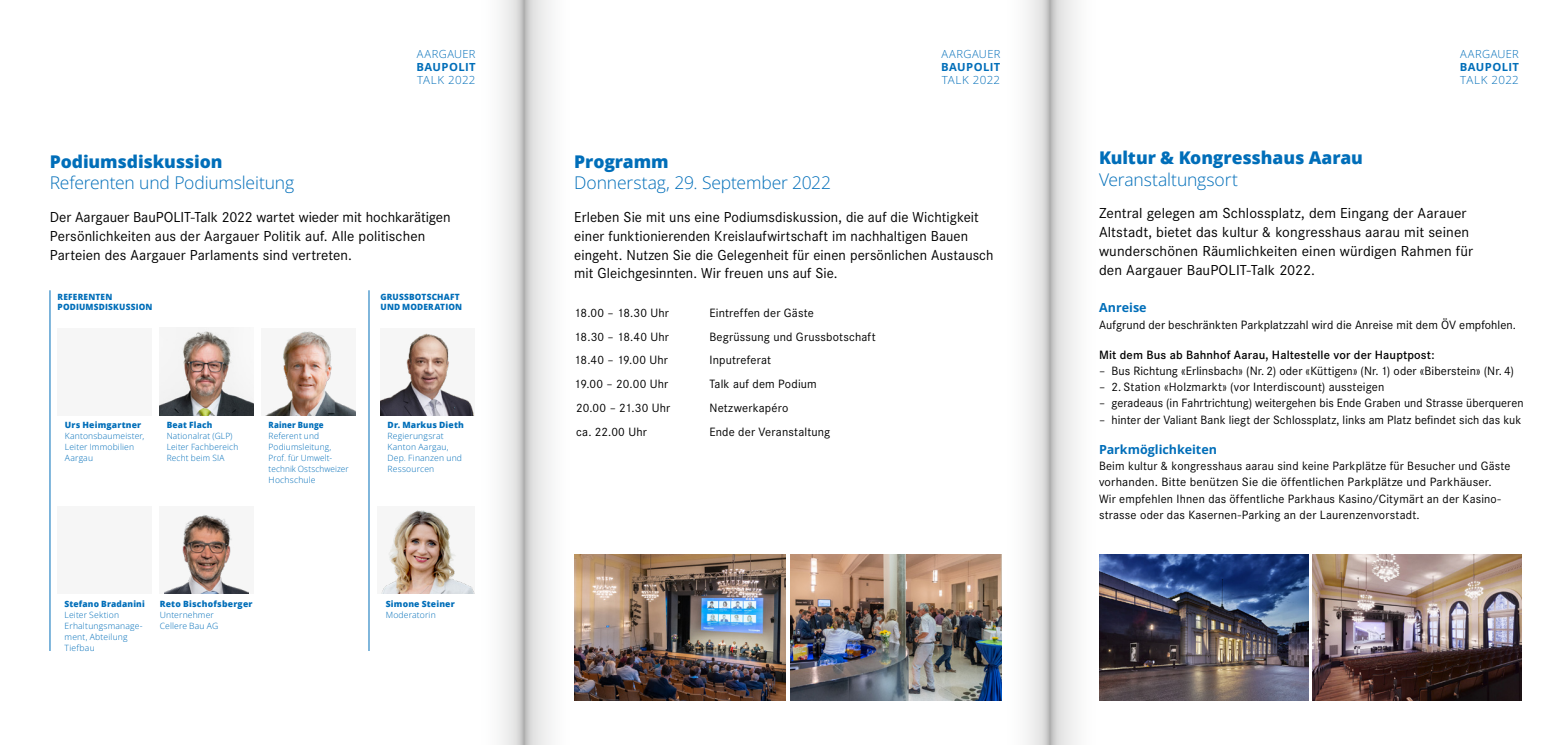
<style>
.page{position:relative;width:1567px;height:745px;background:#fff}
.page>*{position:absolute;margin:0;border:0;box-sizing:border-box;transform-origin:0 0}
.t1{font:300 17.5px "Open Sans";letter-spacing:-.01em;color:#006eb9}
.t2{font:800 17.5px "Open Sans";letter-spacing:-.005em;color:#006eb9}
.t3{font:800 17.5px "Open Sans";letter-spacing:-.005em;color:#006eb9}
.t4{font:15px/18.8px "Corporate S";letter-spacing:.005em;color:#000}
.t5{font:12.5px/16.2px "Corporate S";letter-spacing:.01em;color:#000}
.t6{font:600 12.5px "Corporate S";letter-spacing:.015em;color:#000}
.t7{font:700 12.5px "Open Sans";color:#006eb9}
.t8{font:300 11.12px "Open Sans";letter-spacing:.03em;color:#006eb9}
.t9{font:700 11.12px "Open Sans";letter-spacing:.035em;color:#006eb9}
.t10{font:300 11.12px "Open Sans";letter-spacing:.03em;color:#006eb9;scale:1.04 1}
.t11{font:300 8.62px/11px "Open Sans";letter-spacing:.02em;color:#006eb9}
.t12{font:800 8.62px "Open Sans";letter-spacing:.02em;color:#006eb9}
.t13{font:800 8.62px/10.2px "Open Sans";letter-spacing:.02em;color:#006eb9}
.t14{font:800 8.62px "Open Sans";letter-spacing:.02em;color:#006eb9;scale:.91 1}
</style>
<div class="page">
<img style="left:1312px;top:554px;width:209px;height:146px">
<img style="left:1099px;top:554px;width:208px;height:146px">
<img style="left:574px;top:554px;width:212px;height:145px">
<div style="left:58px;top:506px;width:94px;height:87px;background:#f6f6f6"></div>
<div style="left:160px;top:506px;width:94px;height:87px;background:#f6f6f6"></div>
<img style="left:165px;top:515px;width:84px;height:78px">
<img style="left:160px;top:328px;width:94px;height:87px">
<img style="left:266px;top:331px;width:89px;height:84px">
<img style="left:381px;top:510px;width:93px;height:83px">
<img style="left:790px;top:554px;width:211px;height:145px">
<img style="left:380px;top:333px;width:94px;height:82px">
<div style="left:58px;top:328px;width:94px;height:87px;background:#f6f6f6"></div>
<hr style="left:369px;top:290px;width:1px;height:360px;background:#006eb9">
<hr style="left:50px;top:290px;width:1px;height:360px;background:#006eb9">
<svg style="left:501px;top:0;width:50px;height:744px"></svg>
<svg style="left:515px;top:0;width:17px;height:744px;background:#ccc"></svg>
<svg style="left:1027px;top:0;width:50px;height:744px"></svg>
<svg style="left:1040px;top:0;width:18px;height:744px;background:#cecece"></svg>
<p class="t8" style="left:417px;top:46px;width:60px">AARGAUER</p>
<p class="t9" style="left:416px;top:59px;width:61px">BAUPOLIT</p>
<p class="t10" style="left:417px;top:72px;width:58px">TALK 2022</p>
<h1 class="t3" style="left:50px;top:149px;width:174px">Podiumsdiskussion</h1>
<h1 class="t1" style="left:50px;top:171px;width:246px">Referenten und Podiumsleitung</h1>
<p class="t4" style="left:50px;top:208px;width:402px">Der Aargauer BauPOLIT-Talk 2022 wartet wieder mit hochkarätigen<br>Persönlichkeiten aus der Aargauer Politik auf. Alle politischen<br>Parteien des Aargauer Parlaments sind vertreten.</p>
<p class="t13" style="left:380px;top:291px;width:83px">GRUSSBOTSCHAFT<br>UND MODERATION</p>
<p class="t13" style="left:58px;top:291px;width:96px">REFERENTEN<br>PODIUMSDISKUSSION</p>
<p class="t12" style="left:65px;top:418px;width:78px">Urs Heimgartner</p>
<p class="t11" style="left:65px;top:430px;width:81px">Kantonsbaumeister,<br>Leiter Immobilien<br>Aargau</p>
<p class="t12" style="left:167px;top:418px;width:47px">Beat Flach</p>
<p class="t11" style="left:167px;top:430px;width:73px">Nationalrat (GLP)<br>Leiter Fachbereich<br>Recht beim SIA</p>
<p class="t14" style="left:268px;top:418px;width:62px">Rainer Bunge</p>
<p class="t11" style="left:268px;top:430px;width:82px">Referent und<br>Podiumsleitung,<br>Prof. für Umwelt&shy;technik Ostschweizer<br>Hochschule</p>
<p class="t12" style="left:387px;top:418px;width:78px">Dr. Markus Dieth</p>
<p class="t11" style="left:387px;top:430px;width:76px">Regierungsrat<br>Kanton Aargau,<br>Dep. Finanzen und<br>Ressourcen</p>
<p class="t12" style="left:65px;top:596px;width:82px">Stefano Bradanini</p>
<p class="t11" style="left:65px;top:608px;width:80px">Leiter Sektion<br>Erhaltungsmanage&shy;ment, Abteilung<br>Tiefbau</p>
<p class="t12" style="left:160px;top:596px;width:94px">Reto Bischofsberger</p>
<p class="t11" style="left:160px;top:608px;width:60px">Unternehmer<br>Cellere Bau AG</p>
<p class="t12" style="left:386px;top:596px;width:70px">Simone Steiner</p>
<p class="t11" style="left:386px;top:608px;width:51px">Moderatorin</p>
<p class="t8" style="left:941px;top:46px;width:60px">AARGAUER</p>
<p class="t9" style="left:941px;top:59px;width:61px">BAUPOLIT</p>
<p class="t10" style="left:941px;top:72px;width:58px">TALK 2022</p>
<h1 class="t2" style="left:574px;top:148px;width:96px">Programm</h1>
<h1 class="t1" style="left:574px;top:171px;width:258px">Donnerstag, 29. September 2022</h1>
<p class="t4" style="left:574px;top:208px;width:421px">Erleben Sie mit uns eine Podiumsdiskussion, die auf die Wichtigkeit einer funktionierenden Kreislaufwirtschaft im nachhaltigen Bauen eingeht. Nutzen Sie die Gelegenheit für einen persönlichen Austausch mit Gleichgesinnten. Wir freuen uns auf Sie.</p>
<p class="t5" style="left:574px;top:304px;width:96px">18.00 – 18.30 Uhr</p>
<p class="t5" style="left:709px;top:304px;width:106px">Eintreffen der Gäste</p>
<p class="t5" style="left:574px;top:328px;width:96px">18.30 – 18.40 Uhr</p>
<p class="t5" style="left:709px;top:328px;width:168px">Begrüssung und Grussbotschaft</p>
<p class="t5" style="left:574px;top:352px;width:95px">18.40 – 19.00 Uhr</p>
<p class="t5" style="left:709px;top:352px;width:63px">Inputreferat</p>
<p class="t5" style="left:574px;top:376px;width:95px">19.00 – 20.00 Uhr</p>
<p class="t5" style="left:709px;top:376px;width:109px">Talk auf dem Podium</p>
<p class="t5" style="left:576px;top:399px;width:96px">20.00 – 21.30 Uhr</p>
<p class="t5" style="left:709px;top:399px;width:80px">Netzwerkapéro</p>
<p class="t5" style="left:576px;top:423px;width:72px">ca. 22.00 Uhr</p>
<p class="t5" style="left:709px;top:423px;width:122px">Ende der Veranstaltung</p>
<p class="t8" style="left:1459px;top:46px;width:60px">AARGAUER</p>
<p class="t9" style="left:1459px;top:59px;width:61px">BAUPOLIT</p>
<p class="t10" style="left:1460px;top:72px;width:58px">TALK 2022</p>
<h1 class="t2" style="left:1098px;top:144px;width:265px">Kultur &amp; Kongresshaus Aarau</h1>
<h1 class="t1" style="left:1098px;top:167px;width:140px">Veranstaltungsort</h1>
<p class="t4" style="left:1098px;top:204px;width:375px">Zentral gelegen am Schlossplatz, dem Eingang der Aarauer Altstadt, bietet das kultur &amp; kongresshaus aarau mit seinen wunderschönen Räumlichkeiten einen würdigen Rahmen für den Aargauer BauPOLIT-Talk 2022.</p>
<p class="t7" style="left:1098px;top:299px;width:49px">Anreise</p>
<p class="t5" style="left:1098px;top:316px;width:418px">Aufgrund der beschränkten Parkplatzzahl wird die Anreise mit dem ÖV empfohlen.</p>
<p class="t6" style="left:1098px;top:347px;width:337px">Mit dem Bus ab Bahnhof Aarau, Haltestelle vor der Hauptpost:</p>
<p class="t5" style="left:1098px;top:362px;width:416px">– Bus Richtung «Erlinsbach» (Nr. 2) oder «Küttigen» (Nr. 1) oder «Biberstein» (Nr. 4)</p>
<p class="t5" style="left:1098px;top:379px;width:287px">– 2. Station «Holzmarkt» (vor Interdiscount) aussteigen</p>
<p class="t5" style="left:1098px;top:395px;width:426px">– geradeaus (in Fahrtrichtung) weitergehen bis Ende Graben und Strasse überqueren</p>
<p class="t5" style="left:1098px;top:411px;width:424px">– hinter der Valiant Bank liegt der Schlossplatz, links am Platz befindet sich das kuk</p>
<p class="t7" style="left:1098px;top:440px;width:119px">Parkmöglichkeiten</p>
<p class="t5" style="left:1098px;top:457px;width:413px">Beim kultur &amp; kongresshaus aarau sind keine Parkplätze für Besucher und Gäste vorhanden. Bitte benützen Sie die öffentlichen Parkplätze und Parkhäuser.<br>Wir empfehlen Ihnen das öffentliche Parkhaus Kasino/Citymärt an der Kasino&shy;strasse oder das Kasernen-Parking an der Laurenzenvorstadt.</p>
</div>
